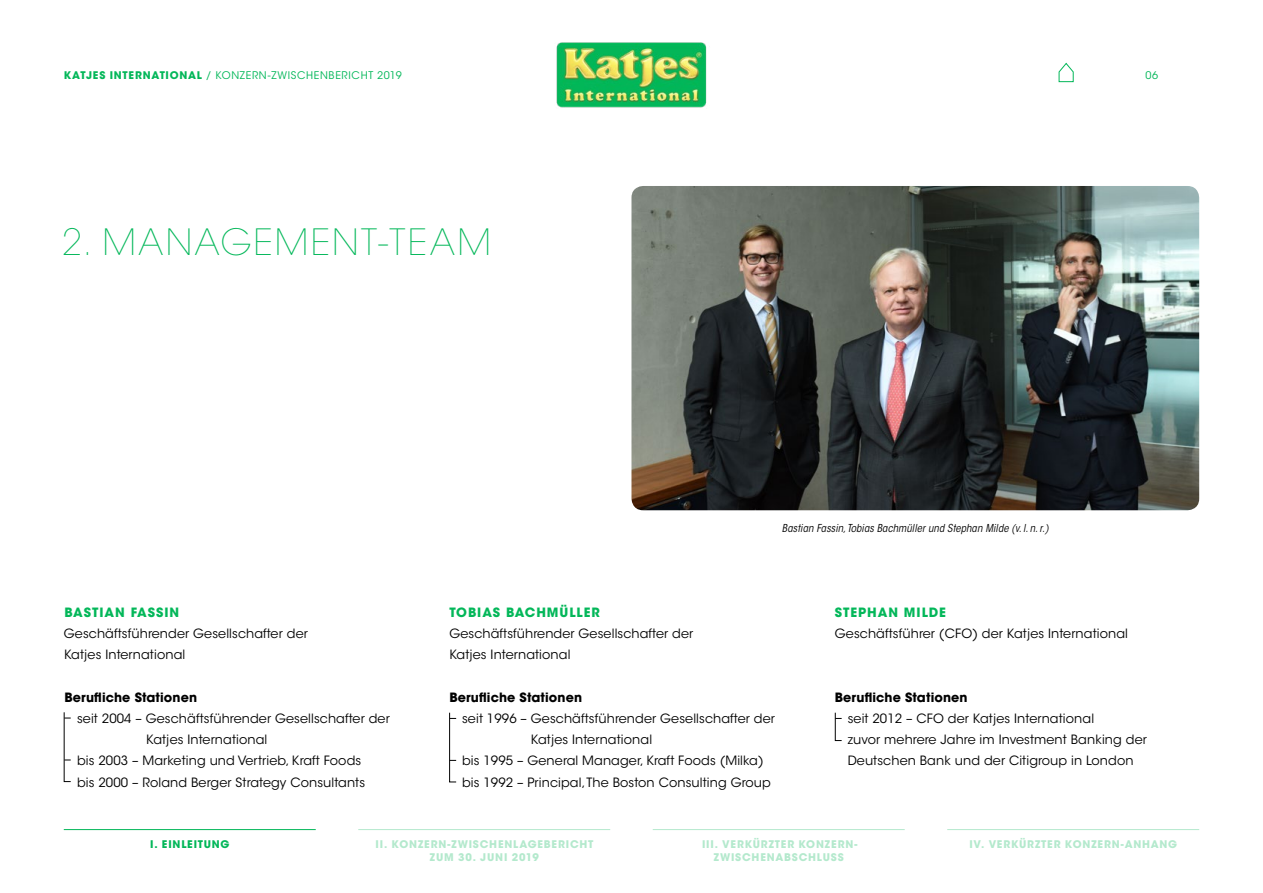
<style>
.page{position:relative;width:1263px;height:893px;background:#fff}
.page>*{position:absolute;margin:0;border:0;box-sizing:border-box;transform-origin:0 0}
.Headline_1-99{font:200 36px "ITC Avant Garde Std";letter-spacing:.07em;color:#03b759}
.Body_Copy{font:12.75px/21.3px "ITC Avant Garde Std";letter-spacing:.01em;color:#000}
.Body_Copy-2{font:700 12.75px "ITC Avant Garde Std";letter-spacing:.01em;color:#000}
.Body_Copy-3{font:700 12.75px "ITC Avant Garde Std";letter-spacing:.075em;color:#03b759}
.t1{font:italic condensed 10.8px "ITC Avant Garde Std";letter-spacing:.01em;color:#000}
.t2{font:700 10.5px/13.2px "ITC Avant Garde Std";letter-spacing:.08em;color:#b4e9cd;text-align:center}
.t3{font:10.5px "ITC Avant Garde Std";letter-spacing:.06em;color:#03b759}
.t4{font:700 10.5px "ITC Avant Garde Std";letter-spacing:.075em;color:#03b759}
.s1{font-weight:700}
</style>
<div class="page">
<img style="left:631px;top:186px;width:568px;height:324px">
<svg style="left:64px;top:712px;width:7px;height:70px"></svg>
<svg style="left:449px;top:712px;width:8px;height:70px"></svg>
<svg style="left:835px;top:712px;width:7px;height:29px"></svg>
<img style="left:556px;top:42px;width:151px;height:66px">
<hr style="left:64px;top:829px;width:252px;height:1px;background:#03b759">
<hr style="left:653px;top:829px;width:252px;height:1px;background:#b4e9cd">
<hr style="left:358px;top:829px;width:252px;height:1px;background:#b4e9cd">
<hr style="left:947px;top:829px;width:252px;height:1px;background:#b4e9cd">
<svg style="left:1058px;top:62px;width:16px;height:20px"></svg>
<p class="t3" style="left:64px;top:68px;width:339px"><span class="s1">KATJES INTERNATIONAL</span> / KONZERN-ZWISCHENBERICHT 2019</p>
<p class="Headline_1-99" style="left:62px;top:221px;width:431px">2. MANAGEMENT-TEAM</p>
<p class="t3" style="left:1145px;top:68px;width:14px">06</p>
<p class="t1" style="left:782px;top:521px;width:268px">Bastian Fassin, Tobias Bachmüller und Stephan Milde (v. l. n. r.)</p>
<p class="Body_Copy-3" style="left:64px;top:604px;width:116px">BASTIAN FASSIN</p>
<p class="Body_Copy" style="left:64px;top:623px;width:245px">Geschäftsführender Gesellschafter der<br>Katjes International</p>
<p class="Body_Copy-2" style="left:64px;top:689px;width:134px">Berufliche Stationen</p>
<p class="Body_Copy" style="left:146px;top:708px;width:245px;text-indent:-69px">seit 2004 – Geschäftsführender Gesellschafter der<br>Katjes International</p>
<p class="Body_Copy" style="left:77px;top:750px;width:286px">bis 2003 – Marketing und Vertrieb, Kraft Foods</p>
<p class="Body_Copy" style="left:77px;top:772px;width:290px">bis 2000 – Roland Berger Strategy Consultants</p>
<p class="Body_Copy-3" style="left:449px;top:604px;width:152px">TOBIAS BACHMÜLLER</p>
<p class="Body_Copy" style="left:449px;top:623px;width:245px">Geschäftsführender Gesellschafter der<br>Katjes International</p>
<p class="Body_Copy-2" style="left:449px;top:689px;width:134px">Berufliche Stationen</p>
<p class="Body_Copy" style="left:531px;top:708px;width:245px;text-indent:-69px">seit 1996 – Geschäftsführender Gesellschafter der<br>Katjes International</p>
<p class="Body_Copy" style="left:462px;top:750px;width:303px">bis 1995 – General Manager, Kraft Foods (Milka)</p>
<p class="Body_Copy" style="left:462px;top:772px;width:310px">bis 1992 – Principal, The Boston Consulting Group</p>
<p class="Body_Copy-3" style="left:835px;top:604px;width:113px">STEPHAN MILDE</p>
<p class="Body_Copy" style="left:835px;top:623px;width:295px">Geschäftsführer (CFO) der Katjes International</p>
<p class="Body_Copy-2" style="left:835px;top:689px;width:134px">Berufliche Stationen</p>
<p class="Body_Copy" style="left:848px;top:708px;width:248px">seit 2012 – CFO der Katjes International</p>
<p class="Body_Copy" style="left:848px;top:729px;width:301px">zuvor mehrere Jahre im Investment Banking der<br>Deutschen Bank und der Citigroup in London</p>
<p class="t4" style="left:150px;top:837px;width:81px">I. EINLEITUNG</p>
<p class="t2" style="left:702px;top:837px;width:157px">III. VERKÜRZTER KONZERN-<br>ZWISCHENABSCHLUSS</p>
<p class="t2" style="left:376px;top:837px;width:219px">II. KONZERN-ZWISCHENLAGEBERICHT<br>ZUM 30. JUNI 2019</p>
<p class="t2" style="left:969px;top:837px;width:209px">IV. VERKÜRZTER KONZERN-ANHANG</p>
</div>
